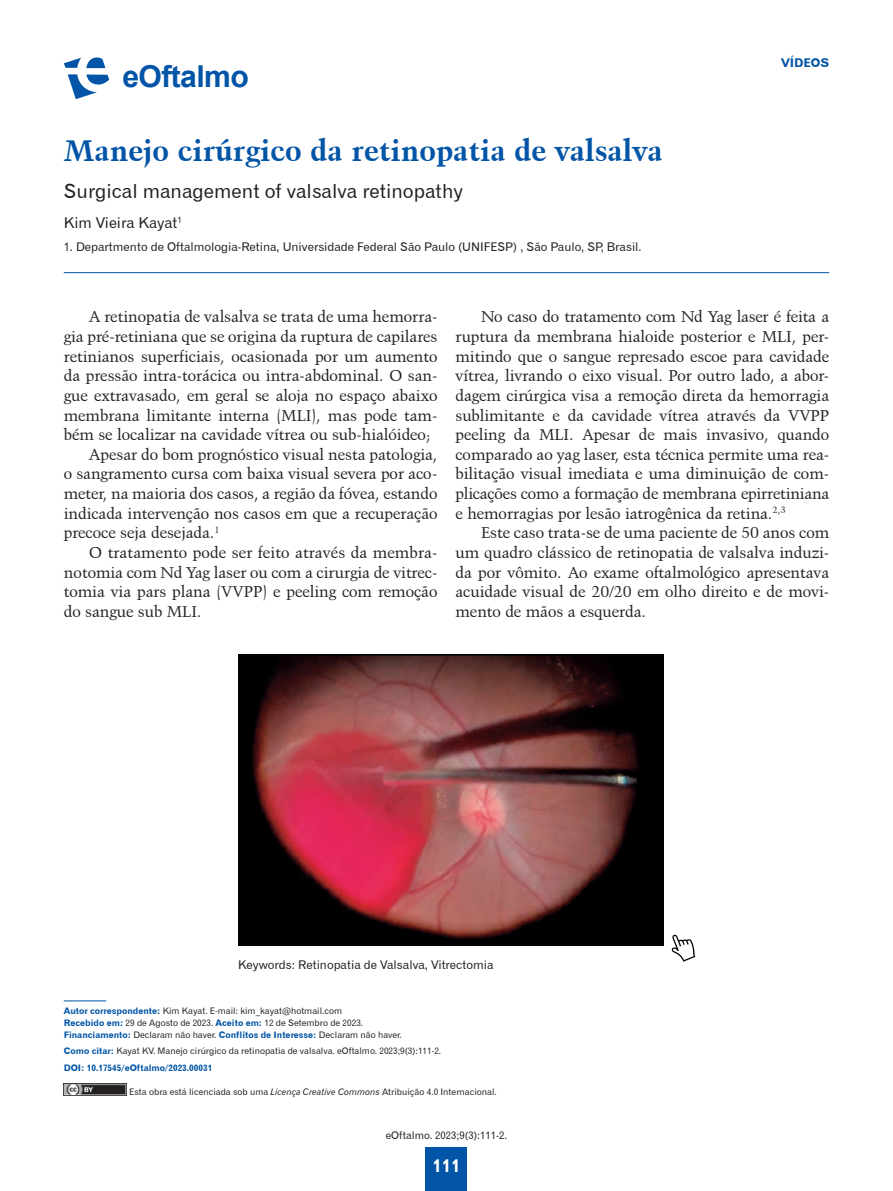
<style>
.page{position:relative;width:893px;height:1191px;background:#fff}
.page>*{position:absolute;margin:0;border:0;box-sizing:border-box;transform-origin:0 0}
.t1{font:700 30.15px "Arial";letter-spacing:-.02em;color:#0154a6}
.t2{font:700 30px "Kuenstler 480 BT";color:#0154a6}
.t3{font:19.5px "Gothic 720 BT Roman B";color:#231f20}
.t4{font:18px "Gothic 720 BT Bold B";color:#fff}
.t5{font:15.75px/19.6px "Kuenstler 480 BT";color:#231f20}
.t6{font:15px "Gothic 720 BT Roman B";color:#231f20}
.t7{font:12px "Gothic 720 BT Roman B";color:#231f20}
.t8{font:12px "Gothic 720 BT Bold B";color:#0154a6}
.t9{font:10.5px "Gothic 720 BT Roman B";color:#231f20}
.t10{font:9px/12px "Gothic 720 BT Roman B";color:#231f20}
.t11{font:9px "Gothic 720 BT Bold B";color:#0154a6}
.s1{font-family:"Gothic 720 BT Bold B";color:#0154a6}
.s2{font-family:"Gothic 720 BT Roman B";color:#231f20}
.s3{font-family:"Gothic 720 BT Italic B"}
</style>
<div class="page">
<svg style="left:68px;top:74px;width:41px;height:25px"></svg>
<svg style="left:64px;top:57px;width:41px;height:11px"></svg>
<div style="left:426px;top:1147px;width:41px;height:44px;background:#0154a6"></div>
<img style="left:64px;top:1083px;width:63px;height:12px">
<hr style="left:64px;top:272px;width:765px;height:1px;background:#0154a6">
<hr style="left:64px;top:1000px;width:42px;height:1px;background:#0154a6">
<svg style="left:671px;top:934px;width:24px;height:27px"></svg>
<img style="left:238px;top:654px;width:425px;height:291px">
<h1 class="t1" style="left:122px;top:55px;width:128px">eOftalmo</h1>
<h2 class="t2" style="left:64px;top:132px;width:600px">Manejo cirúrgico da retinopatia de valsalva</h2>
<p class="t3" style="left:64px;top:179px;width:401px">Surgical management of valsalva retinopathy</p>
<p class="t6" style="left:64px;top:213px;width:120px">Kim Vieira Kayat<sup>1</sup></p>
<p class="t7" style="left:64px;top:239px;width:579px">1. Departmento de Oftalmologia-Retina, Universidade Federal São Paulo (UNIFESP) , São Paulo, SP, Brasil.</p>
<p class="t8" style="left:781px;top:55px;width:50px">VÍDEOS</p>
<p class="t5" style="left:89px;top:307px;width:350px">A retinopatia de valsalva se trata de uma hemorra-</p>
<p class="t5" style="left:64px;top:326px;width:375px">gia pré-retiniana que se origina da ruptura de capilares</p>
<p class="t5" style="left:64px;top:346px;width:375px">retinianos superficiais, ocasionada por um aumento</p>
<p class="t5" style="left:64px;top:366px;width:375px">da pressão intra-torácica ou intra-abdominal. O san-</p>
<p class="t5" style="left:64px;top:385px;width:375px">gue extravasado, em geral se aloja no espaço abaixo</p>
<p class="t5" style="left:64px;top:405px;width:375px">membrana limitante interna (MLI), mas pode tam-</p>
<p class="t5" style="left:64px;top:424px;width:368px">bém se localizar na cavidade vítrea ou sub-hialóideo;</p>
<p class="t5" style="left:89px;top:444px;width:350px">Apesar do bom prognóstico visual nesta patologia,</p>
<p class="t5" style="left:64px;top:464px;width:375px">o sangramento cursa com baixa visual severa por aco-</p>
<p class="t5" style="left:64px;top:483px;width:375px">meter, na maioria dos casos, a região da fóvea, estando</p>
<p class="t5" style="left:64px;top:503px;width:375px">indicada intervenção nos casos em que a recuperação</p>
<p class="t5" style="left:64px;top:523px;width:157px">precoce seja desejada.<sup>1</sup></p>
<p class="t5" style="left:89px;top:542px;width:350px">O tratamento pode ser feito através da membra-</p>
<p class="t5" style="left:64px;top:562px;width:375px">notomia com Nd Yag laser ou com a cirurgia de vitrec-</p>
<p class="t5" style="left:64px;top:581px;width:375px">tomia via pars plana (VVPP) e peeling com remoção</p>
<p class="t5" style="left:64px;top:601px;width:139px">do sangue sub MLI.</p>
<p class="t5" style="left:455px;top:307px;width:375px;text-indent:26px">No caso do tratamento com Nd Yag laser é feita a ruptura da membrana hialoide posterior e MLI, per&shy;mitindo que o sangue represado escoe para cavidade vítrea, livrando o eixo visual. Por outro lado, a abor&shy;dagem cirúrgica visa a remoção direta da hemorragia sublimitante e da cavidade vítrea através da VVPP peeling da MLI. Apesar de mais invasivo, quando comparado ao yag laser, esta técnica permite uma rea&shy;bilitação visual imediata e uma diminuição de com&shy;plicações como a formação de membrana epirretiniana e hemorragias por lesão iatrogênica da retina.<sup>2,3</sup></p>
<p class="t5" style="left:455px;top:523px;width:375px;text-align:justify;text-indent:26px">Este caso trata-se de uma paciente de 50 anos com um quadro clássico de retinopatia de valsalva induzi&shy;da por vômito. Ao exame oftalmológico apresentava acuidade visual de 20/20 em olho direito e de movi&shy;mento de mãos a esquerda.</p>
<p class="t7" style="left:238px;top:957px;width:257px">Keywords: Retinopatia de Valsalva, Vitrectomia</p>
<p class="t10" style="left:64px;top:1004px;width:301px"><span class="s1">Autor correspondente:</span> Kim Kayat. E-mail: kim_kayat@hotmail.com<br><span class="s1">Recebido em:</span> 29 de Agosto de 2023. <span class="s1">Aceito em:</span> 12 de Setembro de 2023.</p>
<p class="t11" style="left:64px;top:1029px;width:340px">Financiamento: <span class="s2">Declaram não haver.</span> Conflitos de Interesse: <span class="s2">Declaram não haver.</span></p>
<p class="t10" style="left:64px;top:1045px;width:379px"><span class="s1">Como citar:</span> Kayat KV. Manejo cirúrgico da retinopatia de valsalva. eOftalmo. 2023;9(3):111-2.</p>
<p class="t11" style="left:64px;top:1061px;width:150px">DOI: 10.17545/eOftalmo/2023.00031</p>
<p class="t10" style="left:129px;top:1086px;width:369px">Esta obra está licenciada sob uma <span class="s3">Licença Creative Commons</span> Atribuição 4.0 Internacional.</p>
<p class="t9" style="left:386px;top:1129px;width:123px">eOftalmo. 2023;9(3):111-2.</p>
<p class="t4" style="left:433px;top:1154px;width:29px">111</p>
</div>
